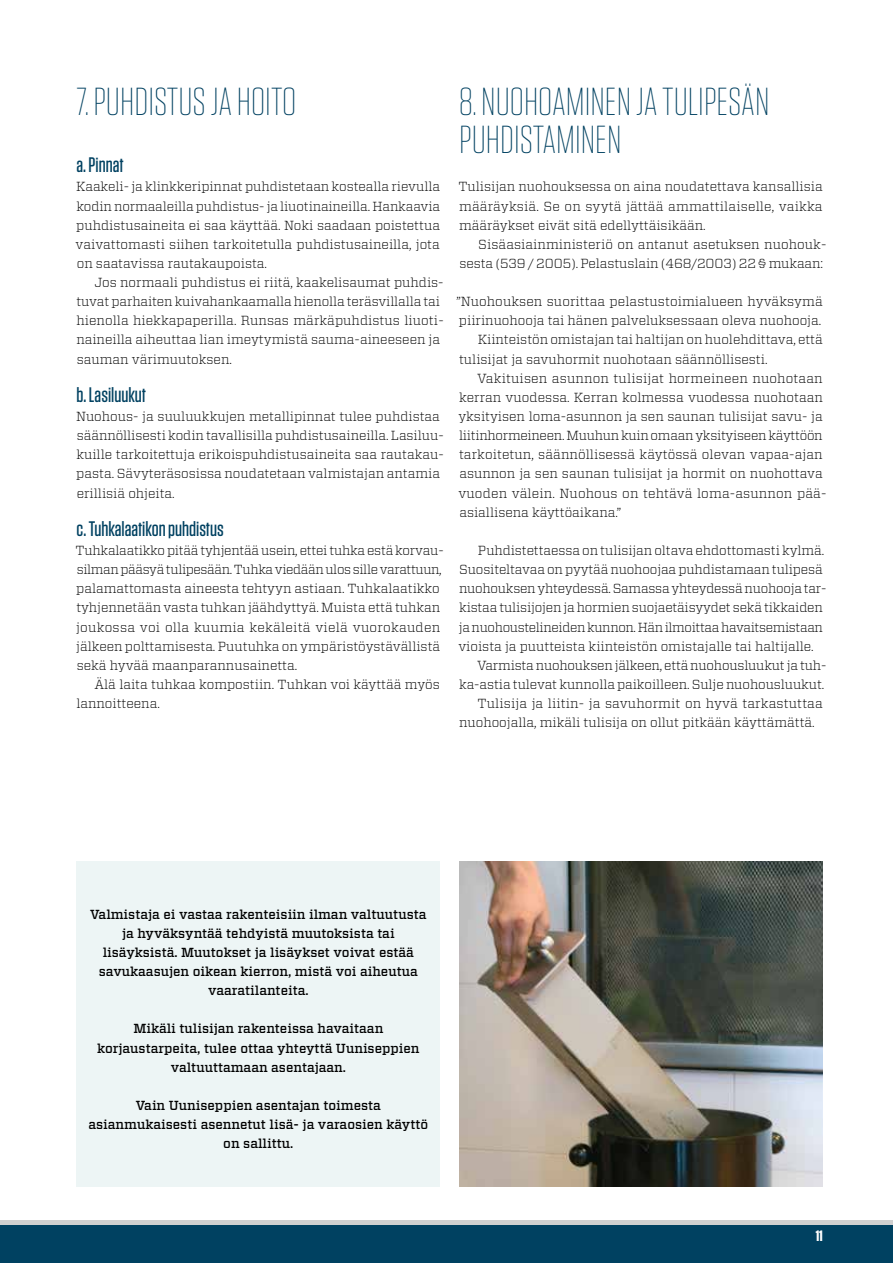
<style>
.page{position:relative;width:893px;height:1263px;background:#fff}
.page>*{position:absolute;margin:0;border:0;box-sizing:border-box;transform-origin:0 0}
.t1{font:200 39px/38.2px "Tungsten";color:#004161}
.t2{font:500 21px "Tungsten";color:#004161}
.t3{font:700 15px "Tungsten";color:#fff}
.t4{font:300 13.2px/19.2px "Vitesse";color:#000}
.t5{font:500 13.2px/19.2px "Vitesse";color:#000;text-align:center}
.t6{font:300 13.2px "Vitesse";letter-spacing:-.025em;color:#000}
.t7{font:300 13.2px "Vitesse";letter-spacing:-.02em;color:#000}
</style>
<div class="page">
<div style="left:0;top:1225px;width:893px;height:38px;background:#004161"></div>
<div style="left:0;top:1220px;width:893px;height:5px;background:#d0d0d0"></div>
<img style="left:459px;top:861px;width:364px;height:325px">
<div style="left:77px;top:861px;width:363px;height:325px;background:#edf5f5"></div>
<h1 class="t1" style="left:77px;top:83px;width:221px">7. PUHDISTUS JA HOITO</h1>
<h2 class="t2" style="left:77px;top:154px;width:49px">a. Pinnat</h2>
<p class="t4" style="left:76px;top:177px;width:366px;text-align:justify">Kaakeli- ja klinkkeripinnat puhdistetaan kostealla rievulla kodin normaaleilla puhdistus- ja liuotinaineilla. Hankaavia puhdistusaineita ei saa käyttää. Noki saadaan poistettua vaivattomasti siihen tarkoitetulla puhdistusaineilla, jota on saatavissa rautakaupoista.</p>
<p class="t4" style="left:76px;top:272px;width:369px;text-indent:18px">Jos normaali puhdistus ei riitä, kaakelisaumat puhdis&shy;tuvat parhaiten kuivahankaamalla hienolla teräsvillalla tai hienolla hiekkapaperilla. Runsas märkäpuhdistus liuoti&shy;naineilla aiheuttaa lian imeytymistä sauma-aineeseen ja sauman värimuutoksen.</p>
<h2 class="t2" style="left:77px;top:384px;width:71px">b. Lasiluukut</h2>
<p class="t4" style="left:76px;top:406px;width:369px">Nuohous- ja suuluukkujen metallipinnat tulee puhdistaa säännöllisesti kodin tavallisilla puhdistusaineilla. Lasiluu&shy;kuille tarkoitettuja erikoispuhdistusaineita saa rautakau&shy;pasta. Sävyteräsosissa noudatetaan valmistajan antamia erillisiä ohjeita.</p>
<h2 class="t2" style="left:77px;top:518px;width:149px">c. Tuhkalaatikon puhdistus</h2>
<p class="t4" style="left:76px;top:540px;width:369px">Tuhkalaatikko pitää tyhjentää usein, ettei tuhka estä korvau&shy;silman pääsyä tulipesään. Tuhka viedään ulos sille varattuun, palamattomasta aineesta tehtyyn astiaan. Tuhkalaatikko tyhjennetään vasta tuhkan jäähdyttyä. Muista että tuhkan joukossa voi olla kuumia kekäleitä vielä vuorokauden jälkeen polttamisesta. Puutuhka on ympäristöystävällistä sekä hyvää maanparannusainetta.</p>
<p class="t4" style="left:76px;top:674px;width:365px;text-indent:18px">Älä laita tuhkaa kompostiin. Tuhkan voi käyttää myös lannoitteena.</p>
<h1 class="t1" style="left:459px;top:83px;width:312px">8. NUOHOAMINEN JA TULIPESÄN<br>PUHDISTAMINEN</h1>
<p class="t4" style="left:458px;top:177px;width:366px;text-align:justify">Tulisijan nuohouksessa on aina noudatettava kansallisia määräyksiä. Se on syytä jättää ammattilaiselle, vaikka määräykset eivät sitä edellyttäisikään.</p>
<p class="t4" style="left:459px;top:234px;width:368px;text-align:right">Sisäasiainministeriö on antanut asetuksen nuohouk&shy;sesta (539 / 2005). Pelastuslain (468/2003) 22 § mukaan:</p>
<p class="t4" style="left:456px;top:292px;width:368px">”Nuohouksen suorittaa pelastustoimialueen hyväksymä</p>
<p class="t4" style="left:459px;top:311px;width:364px">piirinuohooja tai hänen palveluksessaan oleva nuohooja.</p>
<p class="t4" style="left:478px;top:330px;width:346px">Kiinteistön omistajan tai haltijan on huolehdittava, että</p>
<p class="t4" style="left:459px;top:349px;width:310px">tulisijat ja savuhormit nuohotaan säännöllisesti.</p>
<p class="t4" style="left:477px;top:368px;width:347px">Vakituisen asunnon tulisijat hormeineen nuohotaan</p>
<p class="t4" style="left:459px;top:387px;width:365px">kerran vuodessa. Kerran kolmessa vuodessa nuohotaan</p>
<p class="t4" style="left:458px;top:406px;width:366px">yksityisen loma-asunnon ja sen saunan tulisijat savu- ja</p>
<p class="t7" style="left:459px;top:426px;width:365px">liitinhormeineen. Muuhun kuin omaan yksityiseen käyttöön</p>
<p class="t4" style="left:459px;top:445px;width:365px">tarkoitetun, säännöllisessä käytössä olevan vapaa-ajan</p>
<p class="t4" style="left:459px;top:464px;width:365px">asunnon ja sen saunan tulisijat ja hormit on nuohottava</p>
<p class="t4" style="left:458px;top:483px;width:370px">vuoden välein. Nuohous on tehtävä loma-asunnon pää-</p>
<p class="t4" style="left:459px;top:502px;width:163px">asiallisena käyttöaikana.”</p>
<p class="t4" style="left:478px;top:540px;width:348px">Puhdistettaessa on tulisijan oltava ehdottomasti kylmä.</p>
<p class="t4" style="left:459px;top:559px;width:365px">Suositeltavaa on pyytää nuohoojaa puhdistamaan tulipesä</p>
<p class="t4" style="left:459px;top:579px;width:369px">nuohouksen yhteydessä. Samassa yhteydessä nuohooja tar-</p>
<p class="t4" style="left:459px;top:598px;width:365px">kistaa tulisijojen ja hormien suojaetäisyydet sekä tikkaiden</p>
<p class="t6" style="left:459px;top:618px;width:366px">ja nuohoustelineiden kunnon. Hän ilmoittaa havaitsemistaan</p>
<p class="t4" style="left:458px;top:636px;width:357px">vioista ja puutteista kiinteistön omistajalle tai haltijalle.</p>
<p class="t4" style="left:477px;top:655px;width:351px">Varmista nuohouksen jälkeen, että nuohousluukut ja tuh-</p>
<p class="t4" style="left:459px;top:674px;width:367px">ka-astia tulevat kunnolla paikoilleen. Sulje nuohousluukut.</p>
<p class="t4" style="left:477px;top:693px;width:347px">Tulisija ja liitin- ja savuhormit on hyvä tarkastuttaa</p>
<p class="t4" style="left:459px;top:712px;width:357px">nuohoojalla, mikäli tulisija on ollut pitkään käyttämättä.</p>
<p class="t5" style="left:90px;top:904px;width:338px">Valmistaja ei vastaa rakenteisiin ilman valtuutusta ja hyväksyntää tehdyistä muutoksista tai lisäyksistä. Muutokset ja lisäykset voivat estää savukaasujen oikean kierron, mistä voi aiheutua vaaratilanteita.</p>
<p class="t5" style="left:97px;top:1019px;width:324px">Mikäli tulisijan rakenteissa havaitaan korjaustarpeita, tulee ottaa yhteyttä Uuniseppien valtuuttamaan asentajaan.</p>
<p class="t5" style="left:88px;top:1096px;width:341px">Vain Uuniseppien asentajan toimesta asianmukaisesti asennetut lisä- ja varaosien käyttö on sallittu.</p>
<p class="t3" style="left:816px;top:1228px;width:9px">11</p>
</div>
